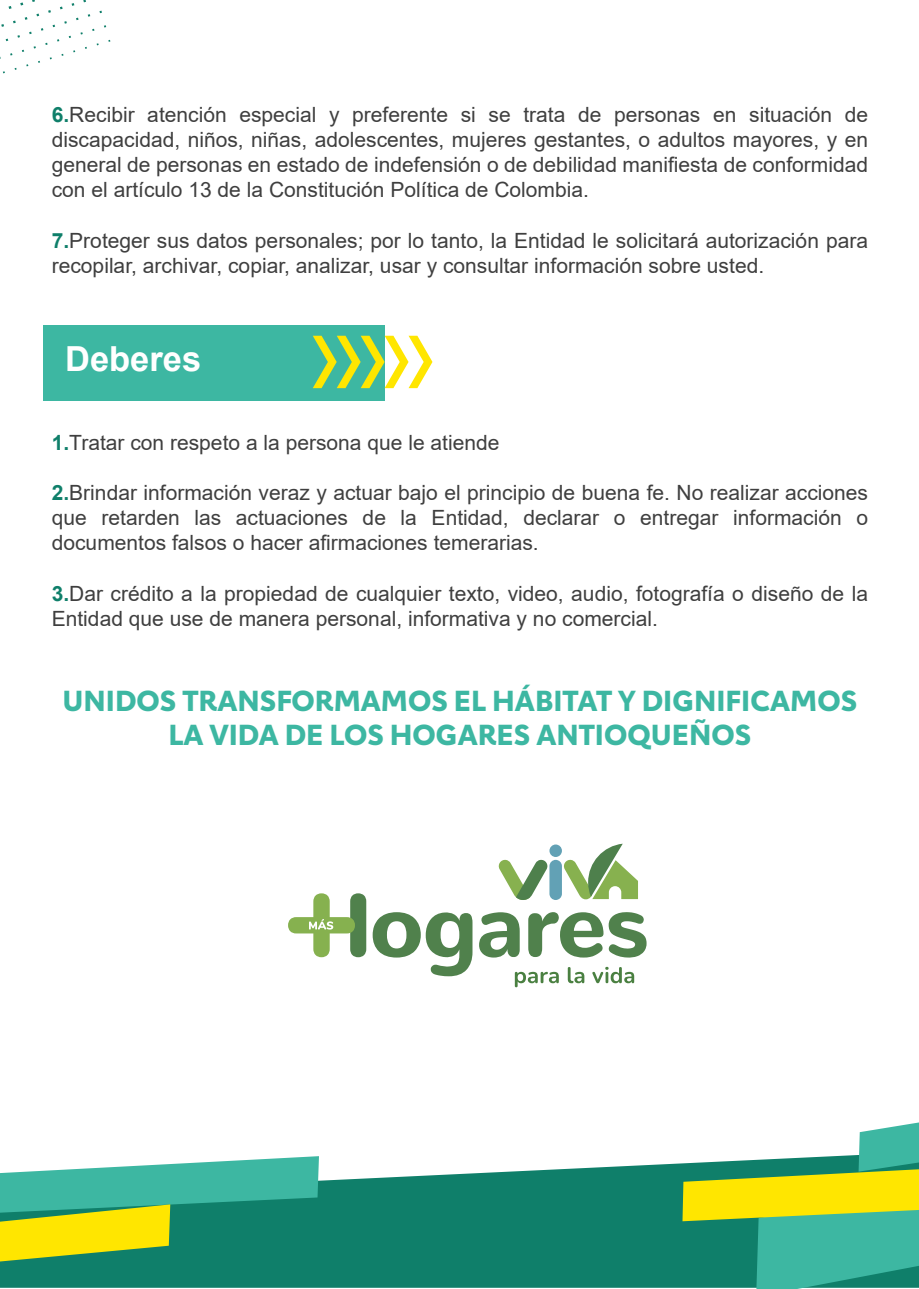
<style>
.page{position:relative;width:919px;height:1289px;background:#fff}
.page>*{position:absolute;margin:0;border:0;box-sizing:border-box;transform-origin:0 0}
.t1{font:700 34.5px "Arial";color:#fff}
.t2{font:700 28.5px/34.2px "Carnero";color:#3db7a2;text-align:center}
.t3{font:21px/25.2px "Arial";color:#3f3f3f;text-align:justify}
.s1{font-weight:700;color:#0f7f6a}
</style>
<div class="page">
<div style="left:0;top:1163px;width:682px;height:124px;background:#0f7f6a"></div>
<svg style="left:682px;top:1122px;width:236px;height:166px"></svg>
<svg style="left:0;top:1156px;width:319px;height:105px;background:#65b476"></svg>
<div style="left:44px;top:325px;width:341px;height:76px;background:#3db7a2"></div>
<svg style="left:313px;top:336px;width:119px;height:52px"></svg>
<div style="left:549px;top:859px;width:13px;height:41px;background:#62a1b5;border-radius:6px"></div>
<div style="left:549px;top:844px;width:13px;height:13px;background:#62a1b5;border-radius:50%"></div>
<svg style="left:498px;top:859px;width:50px;height:41px"></svg>
<svg style="left:564px;top:843px;width:74px;height:56px"></svg>
<svg style="left:372px;top:912px;width:100px;height:64px"></svg>
<svg style="left:479px;top:912px;width:40px;height:45px"></svg>
<svg style="left:528px;top:912px;width:118px;height:45px"></svg>
<svg style="left:288px;top:893px;width:78px;height:64px"></svg>
<svg style="left:515px;top:971px;width:43px;height:16px"></svg>
<svg style="left:567px;top:967px;width:17px;height:16px"></svg>
<svg style="left:592px;top:966px;width:42px;height:17px"></svg>
<p class="t3" style="left:52px;top:102px;width:817px"><span class="s1">6.</span>Recibir atención especial y preferente si se trata de personas en situación de discapacidad, niños, niñas, adolescentes, mujeres gestantes, o adultos mayores, y en general de personas en estado de indefensión o de debilidad manifiesta de conformidad con el artículo 13 de la Constitución Política de Colombia.</p>
<p class="t3" style="left:52px;top:228px;width:817px"><span class="s1">7.</span>Proteger sus datos personales; por lo tanto, la Entidad le solicitará autorización para recopilar, archivar, copiar, analizar, usar y consultar información sobre usted.</p>
<h1 class="t1" style="left:65px;top:334px;width:138px">Deberes</h1>
<p class="t3" style="left:52px;top:429px;width:449px"><span class="s1">1.</span>Tratar con respeto a la persona que le atiende</p>
<p class="t3" style="left:52px;top:480px;width:817px"><span class="s1">2.</span>Brindar información veraz y actuar bajo el principio de buena fe. No realizar acciones que retarden las actuaciones de la Entidad, declarar o entregar información o documentos falsos o hacer afirmaciones temerarias.</p>
<p class="t3" style="left:52px;top:580px;width:817px"><span class="s1">3.</span>Dar crédito a la propiedad de cualquier texto, video, audio, fotografía o diseño de la<br>Entidad que use de manera personal, informativa y no comercial.</p>
<h2 class="t2" style="left:63px;top:683px;width:796px">UNIDOS TRANSFORMAMOS EL HÁBITAT Y DIGNIFICAMOS<br>LA VIDA DE LOS HOGARES ANTIOQUEÑOS</h2>
</div>
